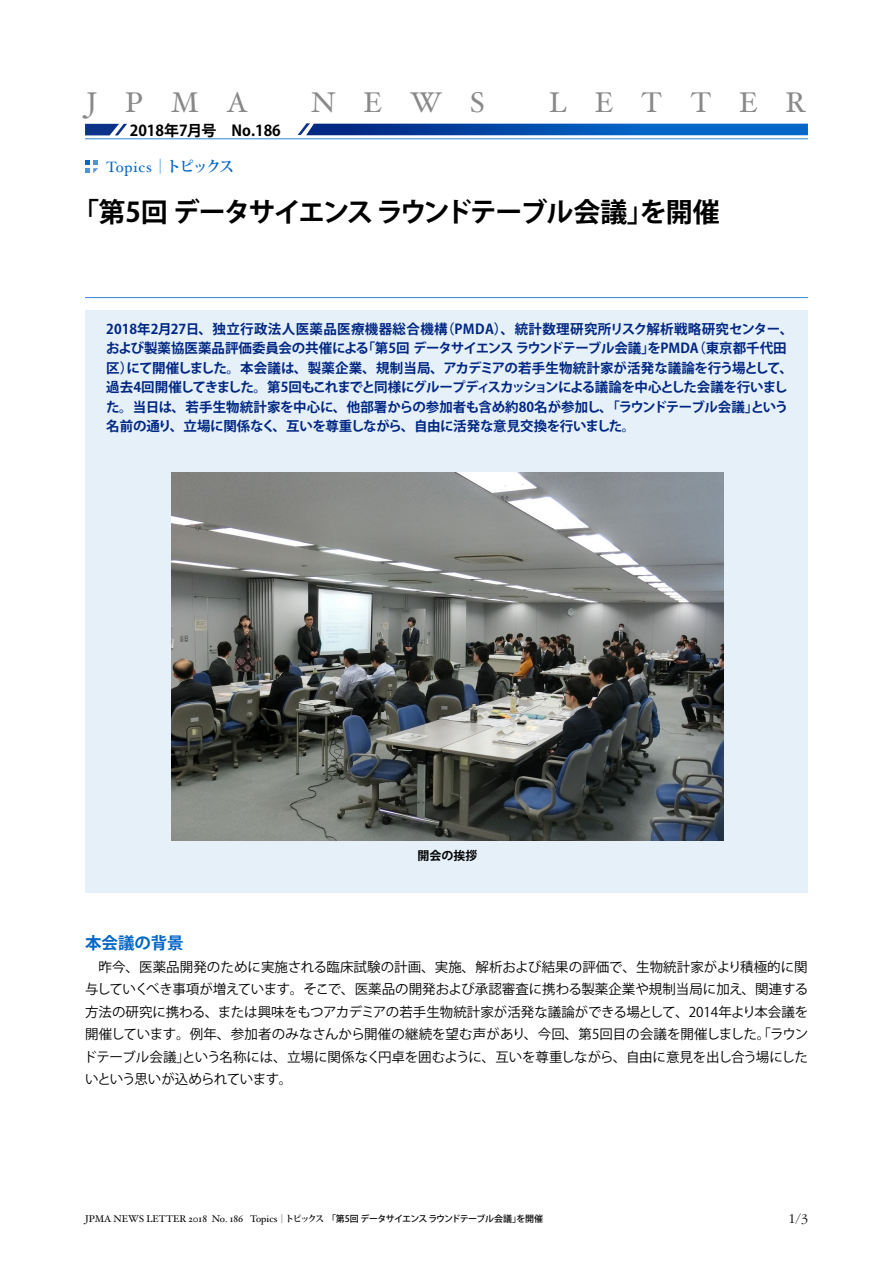
<style>
.page{position:relative;width:893px;height:1263px;background:#fff}
.page>*{position:absolute;margin:0;border:0;box-sizing:border-box;transform-origin:0 0}
.t1{font:28.5px "Hoefler Text";letter-spacing:.985em;color:#898989}
.t2{font:700 27px "Koz Go Pr 6 N";letter-spacing:-.07em;color:#000}
.t3{font:700 16.5px "Koz Go Pr 6 N";color:#0266c8}
.t4{font:700 15px "Koz Go Pr 6 N";color:#000}
.t5{font:15px "Hoefler Text";letter-spacing:.05em;color:#0266c8}
.t6{font:300 13.8px "Garamond";color:#000}
.t7{font:700 13.5px/19.5px "Koz Go Pr 6 N";letter-spacing:-.01em;color:#002782}
.t8{font:13.5px/22.5px "Koz Go Pr 6 N";letter-spacing:-.04em;color:#000;text-align:justify}
.t9{font:700 12px "Koz Go Pr 6 N";letter-spacing:-.005em;color:#000}
.t10{font:9.75px "Hoefler Text";color:#000}
.s1{font-family:"Koz Min Pr 6 N";font-weight:700}
.s2{font-family:"Koz Min Pro";font-size:9px}
.s3{font-family:"Koz Min Pro";font-weight:700;font-size:9px}
.s4{font-family:"Koz Go Pr 6 N";font-weight:500;font-size:9px}
</style>
<div class="page">
<div style="left:85px;top:310px;width:723px;height:583px;background:#e6f0f9"></div>
<hr style="left:85px;top:297px;width:723px;height:1px;background:#3585d3">
<svg style="left:85px;top:160px;width:13px;height:13px"></svg>
<svg style="left:85px;top:124px;width:42px;height:11px"></svg>
<svg style="left:298px;top:123px;width:510px;height:12px;background:#135ab3"></svg>
<hr style="left:85px;top:139px;width:723px;height:1px;background:#3585d3">
<img style="left:171px;top:472px;width:553px;height:368px">
<h1 class="t1" style="left:87px;top:85px;width:163px">JPMA</h1>
<h1 class="t1" style="left:311px;top:85px;width:175px">NEWS</h1>
<h1 class="t1" style="left:549px;top:85px;width:259px">LETTER</h1>
<p class="t4" style="left:130px;top:122px;width:153px">2018年7月号　No.186</p>
<p class="t5" style="left:106px;top:158px;width:130px">Topics<span class="s1">｜トピックス</span></p>
<h2 class="t2" style="left:72px;top:196px;width:649px">「第5回 データサイエンス ラウンドテーブル会議」を開催</h2>
<p class="t7" style="left:106px;top:319px;width:689px">2018年2月27日、独立行政法人医薬品医療機器総合機構（PMDA）、統計数理研究所リスク解析戦略研究センター、および製薬協医薬品評価委員会の共催による「第5回 データサイエンス ラウンドテーブル会議」をPMDA（東京都千代田区）にて開催しました。本会議は、製薬企業、規制当局、アカデミアの若手生物統計家が活発な議論を行う場として、過去4回開催してきました。第5回もこれまでと同様にグループディスカッションによる議論を中心とした会議を行いました。当日は、若手生物統計家を中心に、他部署からの参加者も含め約80名が参加し、「ラウンドテーブル会議」という名前の通り、立場に関係なく、互いを尊重しながら、自由に活発な意見交換を行いました。</p>
<p class="t9" style="left:418px;top:848px;width:61px">開会の挨拶</p>
<p class="t3" style="left:85px;top:933px;width:100px">本会議の背景</p>
<p class="t8" style="left:83px;top:956px;width:726px">　昨今、医薬品開発のために実施される臨床試験の計画、実施、解析および結果の評価で、生物統計家がより積極的に関与していくべき事項が増えています。そこで、医薬品の開発および承認審査に携わる製薬企業や規制当局に加え、関連する方法の研究に携わる、または興味をもつアカデミアの若手生物統計家が活発な議論ができる場として、2014年より本会議を開催しています。例年、参加者のみなさんから開催の継続を望む声があり、今回、第5回目の会議を開催しました。「ラウンドテーブル会議」という名称には、立場に関係なく円卓を囲むように、互いを尊重しながら、自由に意見を出し合う場にしたいという思いが込められています。</p>
<p class="t10" style="left:85px;top:1213px;width:459px">JPMA NEWS LETTER 2018 No. 186 Topics<span class="s2">｜</span><span class="s3">トピックス</span> <span class="s4">「第5回 データサイエンス ラウンドテーブル会議」を開催</span></p>
<p class="t6" style="left:789px;top:1211px;width:21px">1/3</p>
</div>
